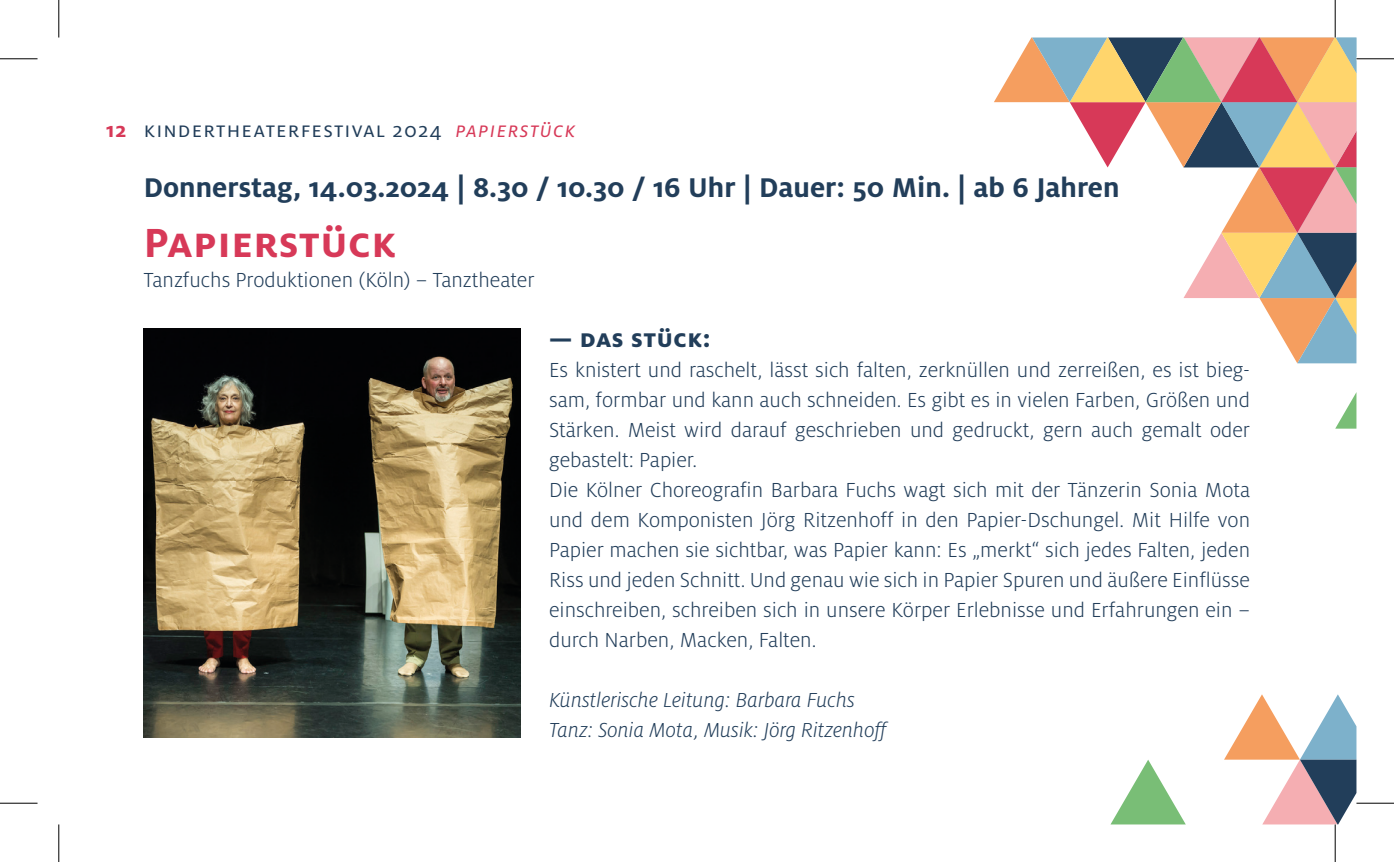
<style>
.page{position:relative;width:1394px;height:862px;background:#fff}
.page>*{position:absolute;margin:0;border:0;box-sizing:border-box;transform-origin:0 0}
.t1{font:700 45px "Milo Pro";letter-spacing:.01em;color:#d73958}
.t2{font:700 30px "Milo Pro";color:#223e5a}
.t3{font:800 26.25px "Milo Pro";letter-spacing:.02em;color:#223e5a}
.t4{font:300 22.5px/30px "Milo Pro";color:#223e5a}
.t5{font:italic 300 22.5px/30px "Milo Pro";color:#223e5a}
.t6{font:22.5px "Milo Pro";letter-spacing:.05em;color:#223e5a}
.s1{font-weight:700;color:#d73958}
.s2{font-style:italic;color:#d73958}
</style>
<div class="page">
<img style="left:144px;top:329px;width:376px;height:408px">
<svg style="left:1111px;top:760px;width:74px;height:64px"></svg>
<svg style="left:1335px;top:393px;width:21px;height:35px"></svg>
<svg style="left:994px;top:38px;width:362px;height:325px"></svg>
<svg style="left:1224px;top:694px;width:132px;height:130px"></svg>
<hr style="left:0;top:58px;width:38px;height:1px;background:#000">
<hr style="left:1356px;top:58px;width:37px;height:1px;background:#000">
<hr style="left:0;top:802px;width:38px;height:1px;background:#000">
<hr style="left:1356px;top:802px;width:37px;height:1px;background:#000">
<hr style="left:58px;top:0;width:1px;height:38px;background:#000">
<hr style="left:58px;top:824px;width:1px;height:38px;background:#000">
<hr style="left:1334px;top:0;width:1px;height:38px;background:#000">
<hr style="left:1334px;top:824px;width:1px;height:38px;background:#000">
<p class="t6" style="left:106px;top:117px;width:471px"><span class="s1">12</span> kindertheaterfestival 2024 <span class="s2">papierstück</span></p>
<h2 class="t2" style="left:144px;top:170px;width:977px">Donnerstag, 14.03.2024 | 8.30 / 10.30 / 16 Uhr | Dauer: 50 Min. | ab 6 Jahren</h2>
<h1 class="t1" style="left:144px;top:217px;width:254px">Papierstück</h1>
<p class="t4" style="left:144px;top:265px;width:392px">Tanzfuchs Produktionen (Köln) – Tanztheater</p>
<p class="t3" style="left:549px;top:323px;width:163px">— das stück:</p>
<p class="t4" style="left:549px;top:355px;width:702px">Es knistert und raschelt, lässt sich falten, zerknüllen und zerreißen, es ist bieg&shy;sam, formbar und kann auch schneiden. Es gibt es in vielen Farben, Größen und Stärken. Meist wird darauf geschrieben und gedruckt, gern auch gemalt oder gebastelt: Papier.<br>Die Kölner Choreografin Barbara Fuchs wagt sich mit der Tänzerin Sonia Mota und dem Komponisten Jörg Ritzenhoff in den Papier-Dschungel. Mit Hilfe von Papier machen sie sichtbar, was Papier kann: Es „merkt“ sich jedes Falten, jeden Riss und jeden Schnitt. Und genau wie sich in Papier Spuren und äußere Einflüsse einschreiben, schreiben sich in unsere Körper Erlebnisse und Erfahrungen ein – durch Narben, Macken, Falten.</p>
<p class="t5" style="left:549px;top:685px;width:339px">Künstlerische Leitung: Barbara Fuchs<br>Tanz: Sonia Mota, Musik: Jörg Ritzenhoff</p>
</div>
